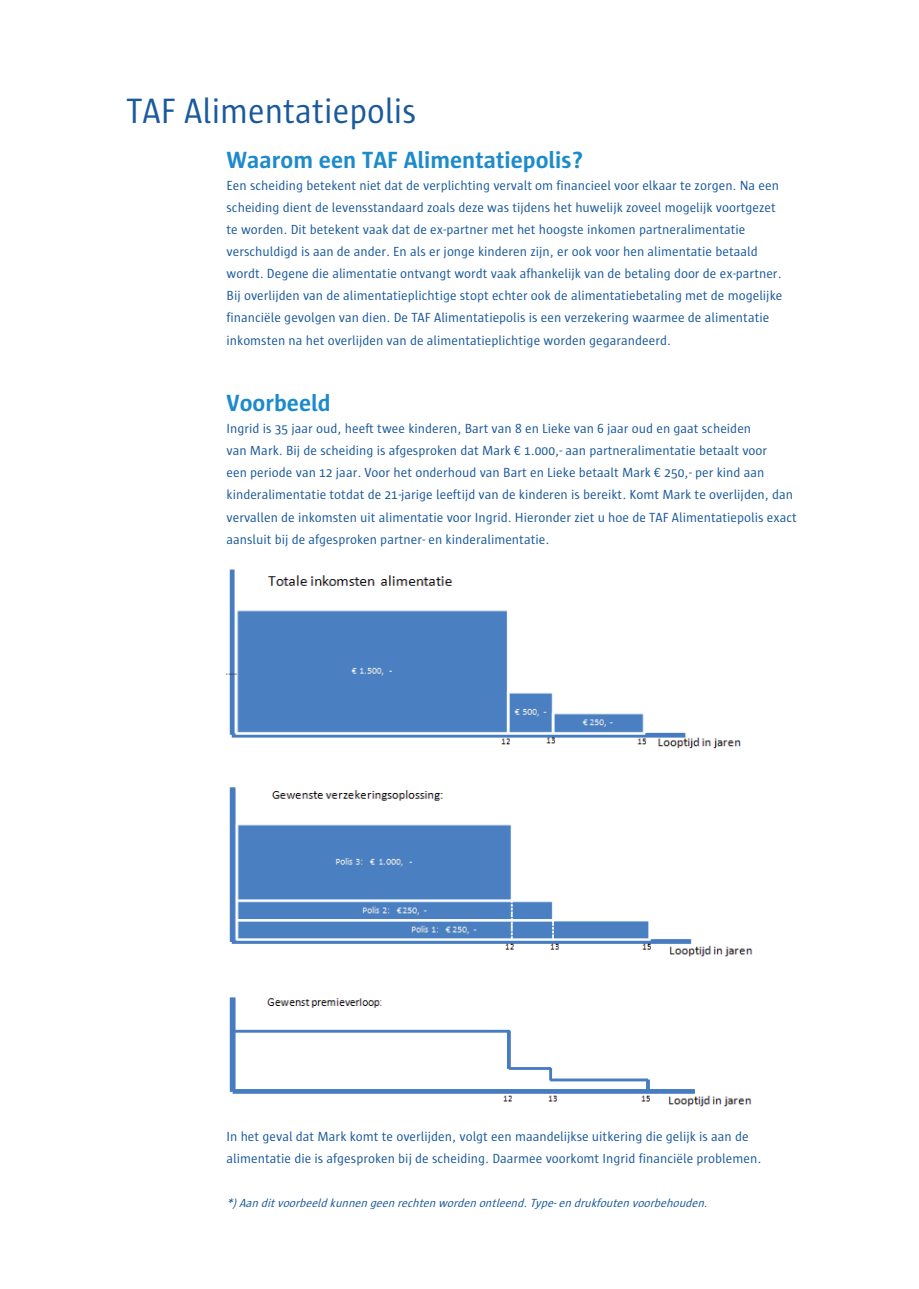
<style>
.page{position:relative;width:919px;height:1289px;background:#fff}
.page>*{position:absolute;margin:0;border:0;box-sizing:border-box;transform-origin:0 0}
.t1{font:36px "Sun";color:#1a599b;scale:.95 1}
.t2{font:700 24px "Sun";color:#1d8bcb}
.t3{font:13.5px/22px "Sun";color:#1a599b}
.t4{font:italic 12px "Sun";color:#1a599b}
.s1{font-style:normal}
</style>
<div class="page">
<img style="left:226px;top:569px;width:527px;height:538px">
<h1 class="t1" style="left:126px;top:92px;width:306px">TAF Alimentatiepolis</h1>
<h2 class="t2" style="left:226px;top:146px;width:358px">Waarom een TAF Alimentatiepolis?</h2>
<p class="t3" style="left:226px;top:174px;width:557px">Een scheiding betekent niet dat de verplichting vervalt om financieel voor elkaar te zorgen. Na een scheiding dient de levensstandaard zoals deze was tijdens het huwelijk zoveel mogelijk voortgezet te worden. Dit betekent vaak dat de ex-partner met het hoogste inkomen partneralimentatie verschuldigd is aan de ander. En als er jonge kinderen zijn, er ook voor hen alimentatie betaald wordt. Degene die alimentatie ontvangt wordt vaak afhankelijk van de betaling door de ex-partner.<br>Bij overlijden van de alimentatieplichtige stopt echter ook de alimentatiebetaling met de mogelijke financiële gevolgen van dien. De TAF Alimentatiepolis is een verzekering waarmee de alimentatie inkomsten na het overlijden van de alimentatieplichtige worden gegarandeerd.</p>
<h2 class="t2" style="left:226px;top:389px;width:106px">Voorbeeld</h2>
<p class="t3" style="left:226px;top:417px;width:571px">Ingrid is 35 jaar oud, heeft twee kinderen, Bart van 8 en Lieke van 6 jaar oud en gaat scheiden<br>van Mark. Bij de scheiding is afgesproken dat Mark € 1.000,- aan partneralimentatie betaalt voor<br>een periode van 12 jaar. Voor het onderhoud van Bart en Lieke betaalt Mark € 250,- per kind aan kinderalimentatie totdat de 21-jarige leeftijd van de kinderen is bereikt. Komt Mark te overlijden, dan vervallen de inkomsten uit alimentatie voor Ingrid. Hieronder ziet u hoe de TAF Alimentatiepolis exact aansluit bij de afgesproken partner- en kinderalimentatie.</p>
<p class="t3" style="left:226px;top:1125px;width:536px">In het geval dat Mark komt te overlijden, volgt een maandelijkse uitkering die gelijk is aan de alimentatie die is afgesproken bij de scheiding. Daarmee voorkomt Ingrid financiële problemen.</p>
<p class="t4" style="left:226px;top:1196px;width:482px">*)Aan ditvoorbeeldkunnen geen rechten worden ontleend.Type-en drukfouten voorbehouden<span class="s1">.</span></p>
</div>
